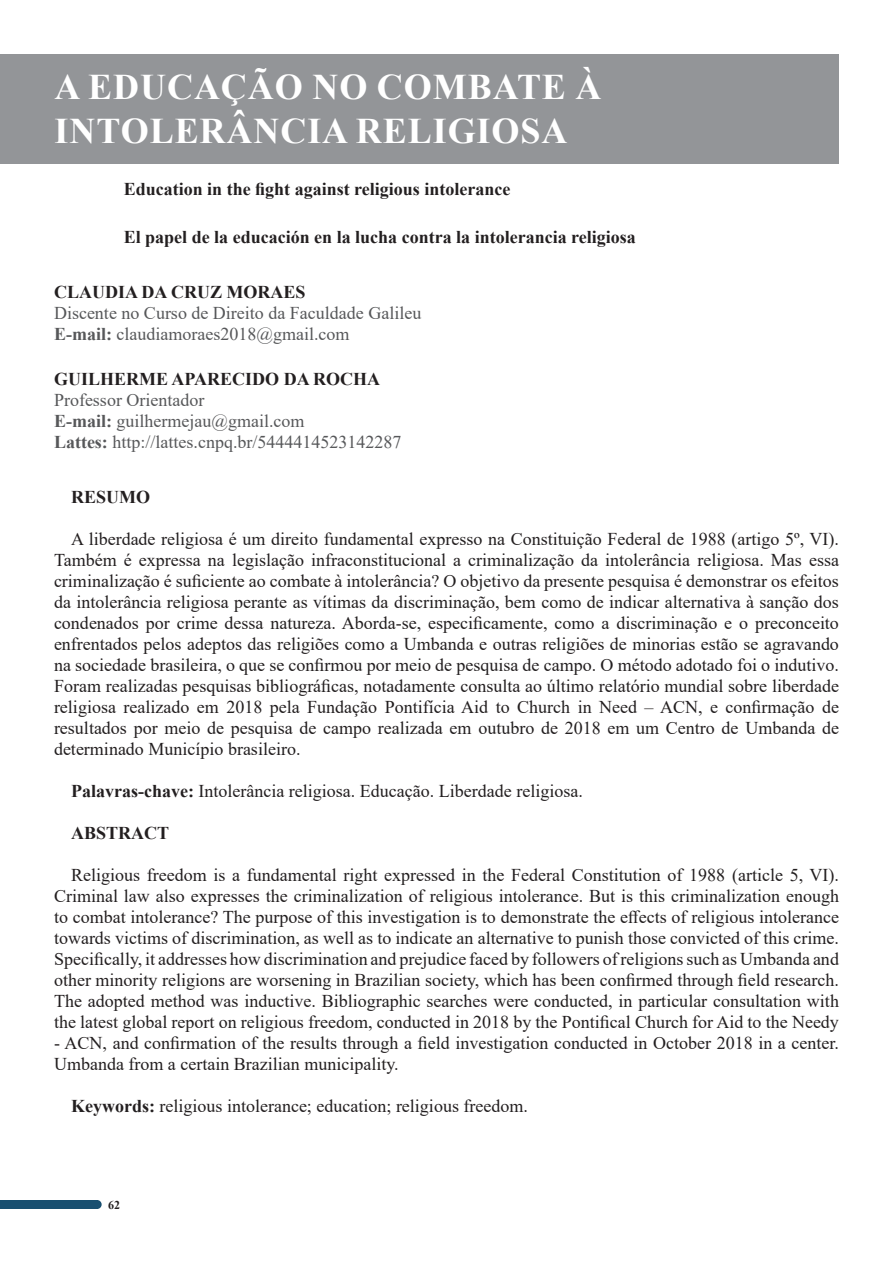
<style>
.page{position:relative;width:893px;height:1263px;background:#fff}
.page>*{position:absolute;margin:0;border:0;box-sizing:border-box;transform-origin:0 0}
.t1{font:700 36px/43.2px "Times New Roman";letter-spacing:.025em;color:#fff}
.t2{font:18px/21px "Times New Roman";color:#231f20;text-align:justify}
.t3{font:18px "Times New Roman";color:#57585a}
.t4{font:700 18px "Times New Roman";color:#231f20}
.t5{font:700 12px "Times New Roman";color:#231f20}
.s1{font-weight:700}
</style>
<div class="page">
<div style="left:0;top:1200px;width:97px;height:9px;background:#184f70"></div>
<div style="left:93px;top:1200px;width:9px;height:9px;background:#184f70;border-radius:50%"></div>
<div style="left:0;top:54px;width:839px;height:110px;background:#939598"></div>
<p class="t1" style="left:55px;top:65px;width:548px">A EDUCAÇÃO NO COMBATE À<br>INTOLERÂNCIA RELIGIOSA</p>
<p class="t4" style="left:124px;top:176px;width:388px">Education in the fight against religious intolerance</p>
<p class="t4" style="left:124px;top:224px;width:514px">El papel de la educación en la lucha contra la intolerancia religiosa</p>
<p class="t4" style="left:54px;top:279px;width:253px">CLAUDIA DA CRUZ MORAES</p>
<p class="t3" style="left:54px;top:301px;width:369px">Discente no Curso de Direito da Faculdade Galileu</p>
<p class="t3" style="left:54px;top:322px;width:297px"><span class="s1">E-mail:</span> claudiamoraes2018@gmail.com</p>
<p class="t4" style="left:54px;top:366px;width:328px">GUILHERME APARECIDO DA ROCHA</p>
<p class="t3" style="left:54px;top:388px;width:152px">Professor Orientador</p>
<p class="t3" style="left:54px;top:409px;width:252px"><span class="s1">E-mail:</span> guilhermejau@gmail.com</p>
<p class="t3" style="left:54px;top:430px;width:349px"><span class="s1">Lattes:</span> http://lattes.cnpq.br/5444414523142287</p>
<p class="t4" style="left:71px;top:484px;width:81px">RESUMO</p>
<p class="t2" style="left:54px;top:528px;width:786px;text-indent:17px">A liberdade religiosa é um direito fundamental expresso na Constituição Federal de 1988 (artigo 5º, VI).<br>Também é expressa na legislação infraconstitucional a criminalização da intolerância religiosa. Mas essa criminalização é suficiente ao combate à intolerância? O objetivo da presente pesquisa é demonstrar os efeitos da intolerância religiosa perante as vítimas da discriminação, bem como de indicar alternativa à sanção dos condenados por crime dessa natureza. Aborda-se, especificamente, como a discriminação e o preconceito enfrentados pelos adeptos das religiões como a Umbanda e outras religiões de minorias estão se agravando na sociedade brasileira, o que se confirmou por meio de pesquisa de campo. O método adotado foi o indutivo.<br>Foram realizadas pesquisas bibliográficas, notadamente consulta ao último relatório mundial sobre liberdade religiosa realizado em 2018 pela Fundação Pontifícia Aid to Church in Need – ACN, e confirmação de resultados por meio de pesquisa de campo realizada em outubro de 2018 em um Centro de Umbanda de determinado Município brasileiro.</p>
<p class="t2" style="left:71px;top:780px;width:513px"><span class="s1">Palavras-chave:</span> Intolerância religiosa. Educação. Liberdade religiosa.</p>
<p class="t4" style="left:71px;top:820px;width:100px">ABSTRACT</p>
<p class="t2" style="left:54px;top:864px;width:786px;text-indent:17px">Religious freedom is a fundamental right expressed in the Federal Constitution of 1988 (article 5, VI).<br>Criminal law also expresses the criminalization of religious intolerance. But is this criminalization enough to combat intolerance? The purpose of this investigation is to demonstrate the effects of religious intolerance towards victims of discrimination, as well as to indicate an alternative to punish those convicted of this crime.<br>Specifically, it addresses how discrimination and prejudice faced by followers of religions such as Umbanda and other minority religions are worsening in Brazilian society, which has been confirmed through field research.<br>The adopted method was inductive. Bibliographic searches were conducted, in particular consultation with the latest global report on religious freedom, conducted in 2018 by the Pontifical Church for Aid to the Needy</p>
<p class="t2" style="left:54px;top:1032px;width:786px">- ACN, and confirmation of the results through a field investigation conducted in October 2018 in a center.<br>Umbanda from a certain Brazilian municipality.</p>
<p class="t2" style="left:71px;top:1095px;width:458px"><span class="s1">Keywords:</span> religious intolerance; education; religious freedom.</p>
<p class="t5" style="left:108px;top:1196px;width:13px">62</p>
</div>
